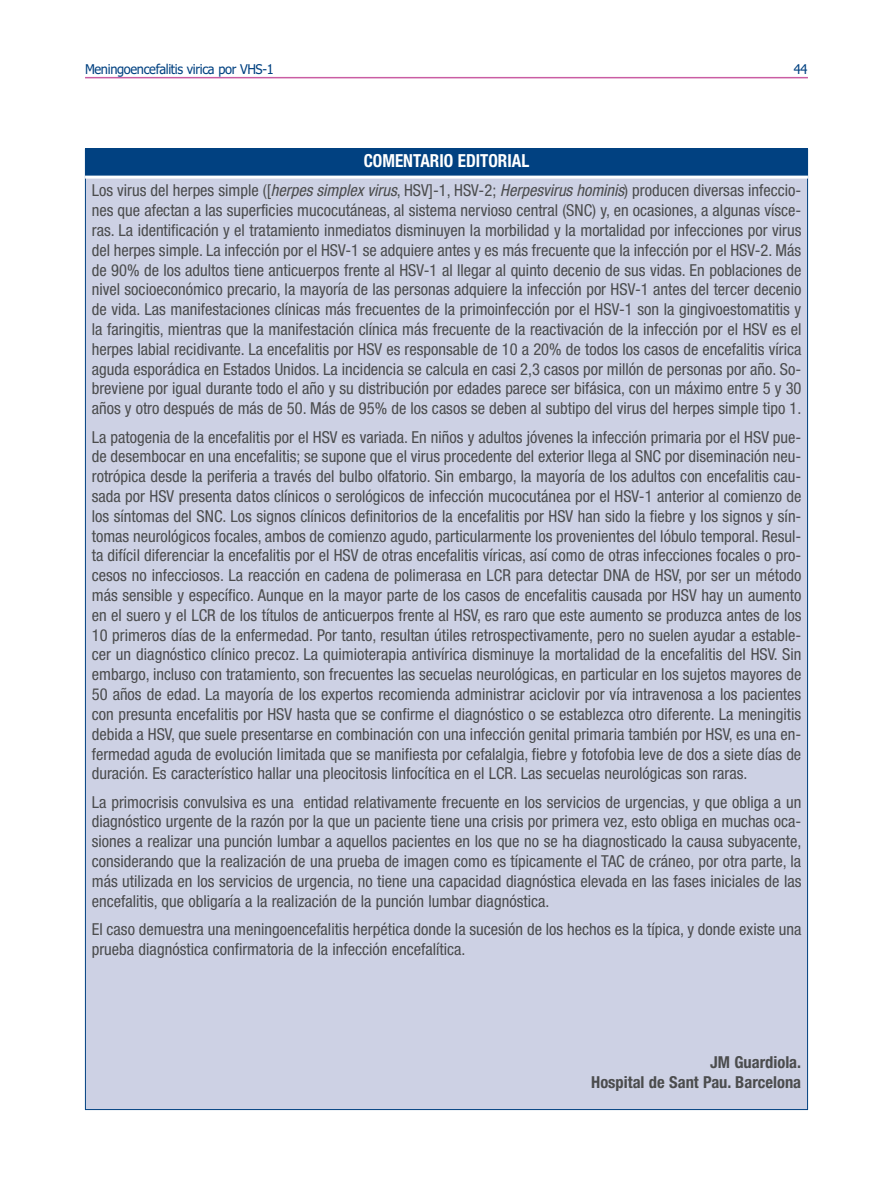
<style>
.page{position:relative;width:893px;height:1191px;background:#fff}
.page>*{position:absolute;margin:0;border:0;box-sizing:border-box;transform-origin:0 0}
.t1{font:700 condensed 18px "Helvetica Neue";color:#fff;scale:.95 1}
.t2{font:condensed 16.5px/19.8px "Helvetica Neue";color:#4b4c4d;text-align:justify}
.t3{font:700 condensed 16.5px/19.8px "Helvetica Neue";color:#4b4c4d;text-align:right}
.t4{font:13.5px "Tahoma";letter-spacing:-.025em;color:#014181;scale:.95 1}
.s1{font-style:italic}
</style>
<div class="page">
<hr style="left:85px;top:77px;width:723px;height:1px;background:#ca5da3">
<div style="left:85px;top:149px;width:722px;height:28px;background:#014181"></div>
<div style="left:85px;top:177px;width:722px;height:933px;background:#cdd1e4"></div>
<hr style="left:85px;top:149px;width:1px;height:961px;background:#014181">
<hr style="left:807px;top:149px;width:1px;height:961px;background:#014181">
<hr style="left:85px;top:176px;width:723px;height:3px;background:#fff">
<hr style="left:85px;top:1109px;width:723px;height:1px;background:#014181">
<p class="t4" style="left:85px;top:62px;width:200px">Meningoencefalitis virica por VHS-1</p>
<p class="t4" style="left:794px;top:62px;width:16px">44</p>
<p class="t1" style="left:364px;top:155px;width:176px">COMENTARIO EDITORIAL</p>
<p class="t2" style="left:92px;top:182px;width:711px">Los virus del herpes simple ([<span class="s1">herpes simplex virus</span>, HSV]-1, HSV-2; <span class="s1">Herpesvirus hominis</span>) producen diversas infeccio&shy;nes que afectan a las superficies mucocutáneas, al sistema nervioso central (SNC) y, en ocasiones, a algunas vísce&shy;ras. La identificación y el tratamiento inmediatos disminuyen la morbilidad y la mortalidad por infecciones por virus del herpes simple. La infección por el HSV-1 se adquiere antes y es más frecuente que la infección por el HSV-2. Más de 90% de los adultos tiene anticuerpos frente al HSV-1 al llegar al quinto decenio de sus vidas. En poblaciones de nivel socioeconómico precario, la mayoría de las personas adquiere la infección por HSV-1 antes del tercer decenio de vida. Las manifestaciones clínicas más frecuentes de la primoinfección por el HSV-1 son la gingivoestomatitis y la faringitis, mientras que la manifestación clínica más frecuente de la reactivación de la infección por el HSV es el herpes labial recidivante. La encefalitis por HSV es responsable de 10 a 20% de todos los casos de encefalitis vírica aguda esporádica en Estados Unidos. La incidencia se calcula en casi 2,3 casos por millón de personas por año. So&shy;breviene por igual durante todo el año y su distribución por edades parece ser bifásica, con un máximo entre 5 y 30 años y otro después de más de 50. Más de 95% de los casos se deben al subtipo del virus del herpes simple tipo 1.</p>
<p class="t2" style="left:92px;top:428px;width:711px">La patogenia de la encefalitis por el HSV es variada. En niños y adultos jóvenes la infección primaria por el HSV pue&shy;de desembocar en una encefalitis; se supone que el virus procedente del exterior llega al SNC por diseminación neu&shy;rotrópica desde la periferia a través del bulbo olfatorio. Sin embargo, la mayoría de los adultos con encefalitis cau&shy;sada por HSV presenta datos clínicos o serológicos de infección mucocutánea por el HSV-1 anterior al comienzo de los síntomas del SNC. Los signos clínicos definitorios de la encefalitis por HSV han sido la fiebre y los signos y sín&shy;tomas neurológicos focales, ambos de comienzo agudo, particularmente los provenientes del lóbulo temporal. Resul&shy;ta difícil diferenciar la encefalitis por el HSV de otras encefalitis víricas, así como de otras infecciones focales o pro&shy;cesos no infecciosos. La reacción en cadena de polimerasa en LCR para detectar DNA de HSV, por ser un método más sensible y específico. Aunque en la mayor parte de los casos de encefalitis causada por HSV hay un aumento en el suero y el LCR de los títulos de anticuerpos frente al HSV, es raro que este aumento se produzca antes de los 10 primeros días de la enfermedad. Por tanto, resultan útiles retrospectivamente, pero no suelen ayudar a estable&shy;cer un diagnóstico clínico precoz. La quimioterapia antivírica disminuye la mortalidad de la encefalitis del HSV. Sin embargo, incluso con tratamiento, son frecuentes las secuelas neurológicas, en particular en los sujetos mayores de 50 años de edad. La mayoría de los expertos recomienda administrar aciclovir por vía intravenosa a los pacientes con presunta encefalitis por HSV hasta que se confirme el diagnóstico o se establezca otro diferente. La meningitis debida a HSV, que suele presentarse en combinación con una infección genital primaria también por HSV, es una en&shy;fermedad aguda de evolución limitada que se manifiesta por cefalalgia, fiebre y fotofobia leve de dos a siete días de duración. Es característico hallar una pleocitosis linfocítica en el LCR. Las secuelas neurológicas son raras.</p>
<p class="t2" style="left:92px;top:793px;width:711px">La primocrisis convulsiva es una entidad relativamente frecuente en los servicios de urgencias, y que obliga a un diagnóstico urgente de la razón por la que un paciente tiene una crisis por primera vez, esto obliga en muchas oca&shy;siones a realizar una punción lumbar a aquellos pacientes en los que no se ha diagnosticado la causa subyacente, considerando que la realización de una prueba de imagen como es típicamente el TAC de cráneo, por otra parte, la más utilizada en los servicios de urgencia, no tiene una capacidad diagnóstica elevada en las fases iniciales de las encefalitis, que obligaría a la realización de la punción lumbar diagnóstica.</p>
<p class="t2" style="left:92px;top:920px;width:711px">El caso demuestra una meningoencefalitis herpética donde la sucesión de los hechos es la típica, y donde existe una prueba diagnóstica confirmatoria de la infección encefalítica.</p>
<p class="t3" style="left:591px;top:1053px;width:212px">JM Guardiola.<br>Hospital de Sant Pau. Barcelona</p>
</div>
